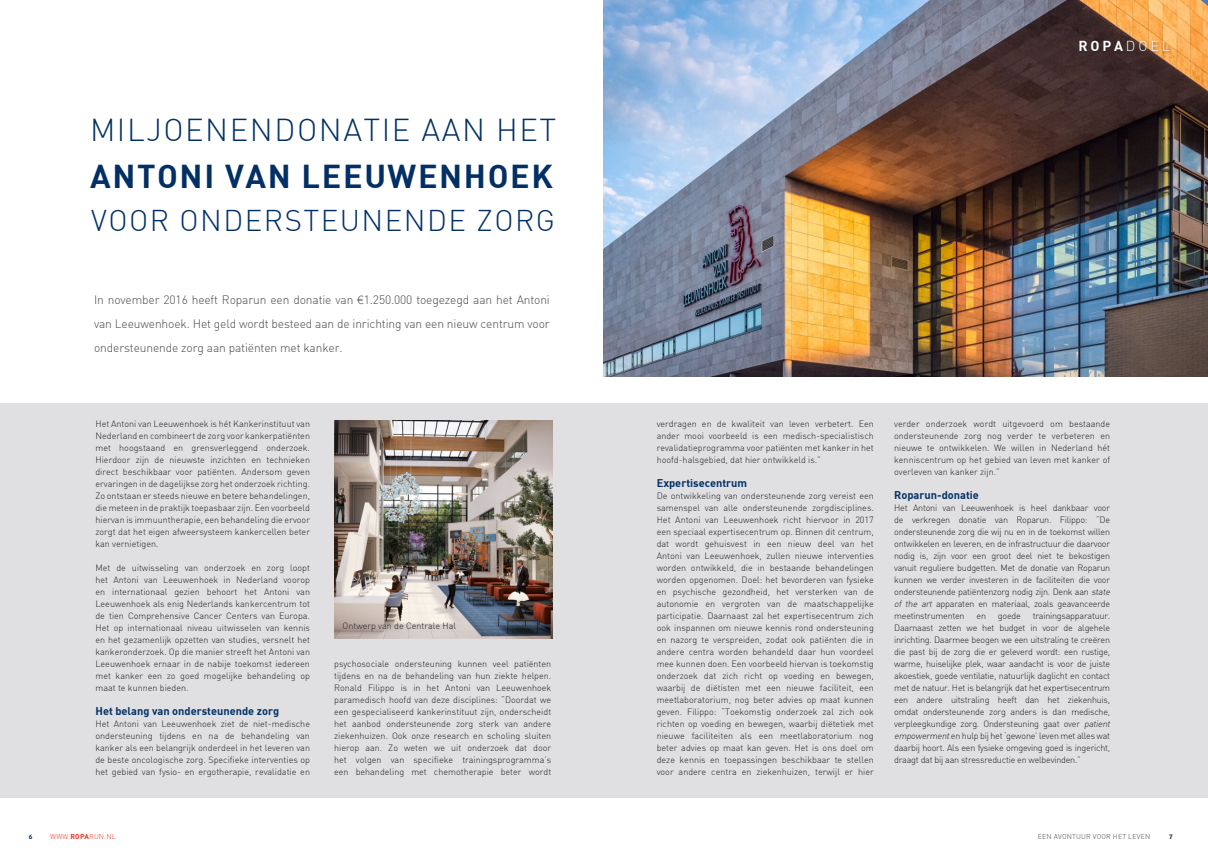
<style>
.page{position:relative;width:1208px;height:859px;background:#fff}
.page>*{position:absolute;margin:0;border:0;box-sizing:border-box;transform-origin:0 0}
.t1{font:700 32.4px "DI Nbek";letter-spacing:.05em;color:#023064}
.t2{font:300 31px "DI Nbek";letter-spacing:.05em;color:#023064}
.t3{font:300 29.4px "DI Nbek";letter-spacing:.05em;color:#023064}
.t4{font:700 14.1px "DI Nbek";color:#fff}
.t5{font:300 12px/24px "DI Nbek";letter-spacing:-.01em;color:#494a4b;text-align:justify}
.t6{font:700 11px "DI Nbek";color:#023064}
.t7{font:300 9px/12px "DI Nbek";letter-spacing:-.025em;color:#231f20;text-align:justify}
.t8{font:300 9px "DI Nbek";color:#231f20}
.t9{font:300 7px "DI Nbek";letter-spacing:.025em;color:#464748}
.t10{font:300 7px "DI Nbek";letter-spacing:.025em;color:#e63023}
.t11{font:700 6.5px "Dax";color:#00285f}
.t12{font:700 6.5px "Dax";color:#231f20}
.s1{font-family:"Gill Sans"}
.s2{font-weight:300}
.s3{font-style:italic}
.s4{font-weight:700}
</style>
<div class="page">
<img style="left:604px;top:0;width:604px;height:376px">
<div style="left:0;top:403px;width:1208px;height:394px;background:#e0e0e2"></div>
<div style="left:1076px;top:38px;width:96px;height:16px;background:#231f20;opacity:.75"></div>
<img style="left:334px;top:420px;width:218px;height:219px">
<h2 class="t2" style="left:90px;top:110px;width:468px">MILJOENENDONATIE AAN HET</h2>
<h1 class="t1" style="left:90px;top:155px;width:464px">ANTONI VAN LEEUWENHOEK</h1>
<h3 class="t3" style="left:91px;top:202px;width:465px">VOOR ONDERSTEUNENDE ZORG</h3>
<h3 class="t5" style="left:94px;top:288px;width:457px">In november 2016 heeft Roparun een donatie van <span class="s1">€</span>1.250.000 toegezegd aan het Antoni van Leeuwenhoek. Het geld wordt besteed aan de inrichting van een nieuw centrum voor ondersteunende zorg aan patiënten met kanker.</h3>
<p class="t7" style="left:95px;top:418px;width:216px">Het Antoni van Leeuwenhoek is hét Kankerinstituut van Nederland en combineert de zorg voor kankerpatiënten met hoogstaand en grensverleggend onderzoek.<br>Hierdoor zijn de nieuwste inzichten en technieken direct beschikbaar voor patiënten. Andersom geven ervaringen in de dagelijkse zorg het onderzoek richting.<br>Zo ontstaan er steeds nieuwe en betere behandelingen, die meteen in de praktijk toepasbaar zijn. Een voorbeeld hiervan is immuuntherapie, een behandeling die ervoor zorgt dat het eigen afweersysteem kankercellen beter kan vernietigen.</p>
<p class="t7" style="left:95px;top:562px;width:216px">Met de uitwisseling van onderzoek en zorg loopt het Antoni van Leeuwenhoek in Nederland voorop en internationaal gezien behoort het Antoni van Leeuwenhoek als enig Nederlands kankercentrum tot de tien Comprehensive Cancer Centers van Europa.<br>Het op internationaal niveau uitwisselen van kennis en het gezamenlijk opzetten van studies, versnelt het kankeronderzoek. Op die manier streeft het Antoni van Leeuwenhoek ernaar in de nabije toekomst iedereen met kanker een zo goed mogelijke behandeling op maat te kunnen bieden.</p>
<p class="t6" style="left:95px;top:704px;width:185px">Het belang van ondersteunende zorg</p>
<p class="t7" style="left:95px;top:718px;width:216px">Het Antoni van Leeuwenhoek ziet de niet-medische ondersteuning tijdens en na de behandeling van kanker als een belangrijk onderdeel in het leveren van de beste oncologische zorg. Specifieke interventies op het gebied van fysio- en ergotherapie, revalidatie en</p>
<p class="t8" style="left:342px;top:621px;width:115px">Ontwerp van de Centrale Hal</p>
<p class="t7" style="left:334px;top:658px;width:219px">psychosociale ondersteuning kunnen veel patiënten tijdens en na de behandeling van hun ziekte helpen.<br>Ronald Filippo is in het Antoni van Leeuwenhoek paramedisch hoofd van deze disciplines: “Doordat we een gespecialiseerd kankerinstituut zijn, onderscheidt het aanbod ondersteunende zorg sterk van andere ziekenhuizen. Ook onze research en scholing sluiten hierop aan. Zo weten we uit onderzoek dat door het volgen van specifieke trainingsprogramma’s een behandeling met chemotherapie beter wordt</p>
<h3 class="t4" style="left:1078px;top:36px;width:93px">ROPA<span class="s2">DOEL</span></h3>
<p class="t7" style="left:656px;top:418px;width:219px">verdragen en de kwaliteit van leven verbetert. Een ander mooi voorbeeld is een medisch-specialistisch revalidatieprogramma voor patiënten met kanker in het hoofd-halsgebied, dat hier ontwikkeld is.”</p>
<p class="t6" style="left:656px;top:476px;width:92px">Expertisecentrum</p>
<p class="t7" style="left:656px;top:490px;width:219px">De ontwikkeling van ondersteunende zorg vereist een samenspel van alle ondersteunende zorgdisciplines.<br>Het Antoni van Leeuwenhoek richt hiervoor in 2017 een speciaal expertisecentrum op. Binnen dit centrum, dat wordt gehuisvest in een nieuw deel van het Antoni van Leeuwenhoek, zullen nieuwe interventies worden ontwikkeld, die in bestaande behandelingen worden opgenomen. Doel: het bevorderen van fysieke en psychische gezondheid, het versterken van de autonomie en vergroten van de maatschappelijke participatie. Daarnaast zal het expertisecentrum zich ook inspannen om nieuwe kennis rond ondersteuning en nazorg te verspreiden, zodat ook patiënten die in andere centra worden behandeld daar hun voordeel mee kunnen doen. Een voorbeeld hiervan is toekomstig onderzoek dat zich richt op voeding en bewegen, waarbij de diëtisten met een nieuwe faciliteit, een meetlaboratorium, nog beter advies op maat kunnen geven. Filippo: “Toekomstig onderzoek zal zich ook richten op voeding en bewegen, waarbij diëtetiek met nieuwe faciliteiten als een meetlaboratorium nog beter advies op maat kan geven. Het is ons doel om deze kennis en toepassingen beschikbaar te stellen voor andere centra en ziekenhuizen, terwijl er hier</p>
<p class="t7" style="left:894px;top:417px;width:217px">verder onderzoek wordt uitgevoerd om bestaande ondersteunende zorg nog verder te verbeteren en nieuwe te ontwikkelen. We willen in Nederland hét kenniscentrum op het gebied van leven met kanker of overleven van kanker zijn.”</p>
<p class="t6" style="left:894px;top:488px;width:86px">Roparun-donatie</p>
<p class="t7" style="left:894px;top:502px;width:219px;text-align:left">Het Antoni van Leeuwenhoek is heel dankbaar voor de verkregen donatie van Roparun. Filippo: “De ondersteunende zorg die wij nu en in de toekomst willen ontwikkelen en leveren, en de infrastructuur die daarvoor nodig is, zijn voor een groot deel niet te bekostigen vanuit reguliere budgetten. Met de donatie van Roparun kunnen we verder investeren in de faciliteiten die voor ondersteunende patiëntenzorg nodig zijn. Denk aan <span class="s3">state of the art</span> apparaten en materiaal, zoals geavanceerde meetinstrumenten</p>
<p class="t7" style="left:894px;top:610px;width:219px;text-align:left;text-indent:139px">trainingsapparatuur.<br>Daarnaast zetten we het budget in voor de algehele inrichting. Daarmee beogen we een uitstraling te creëren die past bij de zorg die er geleverd wordt: een rustige, warme, huiselijke plek, waar aandacht is voor de juiste akoestiek, goede ventilatie, natuurlijk daglicht en contact met de natuur. Het is belangrijk dat het expertisecentrum een andere uitstraling heeft dan het ziekenhuis, omdat ondersteunende zorg anders is dan medische, verpleegkundige zorg. Ondersteuning gaat over <span class="s3">patient empowerment</span>en hulp bij het ‘gewone’ leven met alles wat daarbij hoort. Als een fysieke omgeving goed is ingericht, draagt dat bij aan stressreductie en welbevinden.”</p>
<p class="t7" style="left:976px;top:610px;width:11px">en</p>
<p class="t7" style="left:998px;top:610px;width:24px">goede</p>
<p class="t11" style="left:29px;top:833px;width:5px">6</p>
<p class="t10" style="left:50px;top:832px;width:67px">WWW.<span class="s4">ROPA</span>RUN.NL</p>
<p class="t9" style="left:1037px;top:832px;width:114px">EEN AVONTUUR VOOR HET LEVEN</p>
<p class="t12" style="left:1169px;top:833px;width:5px">7</p>
</div>
